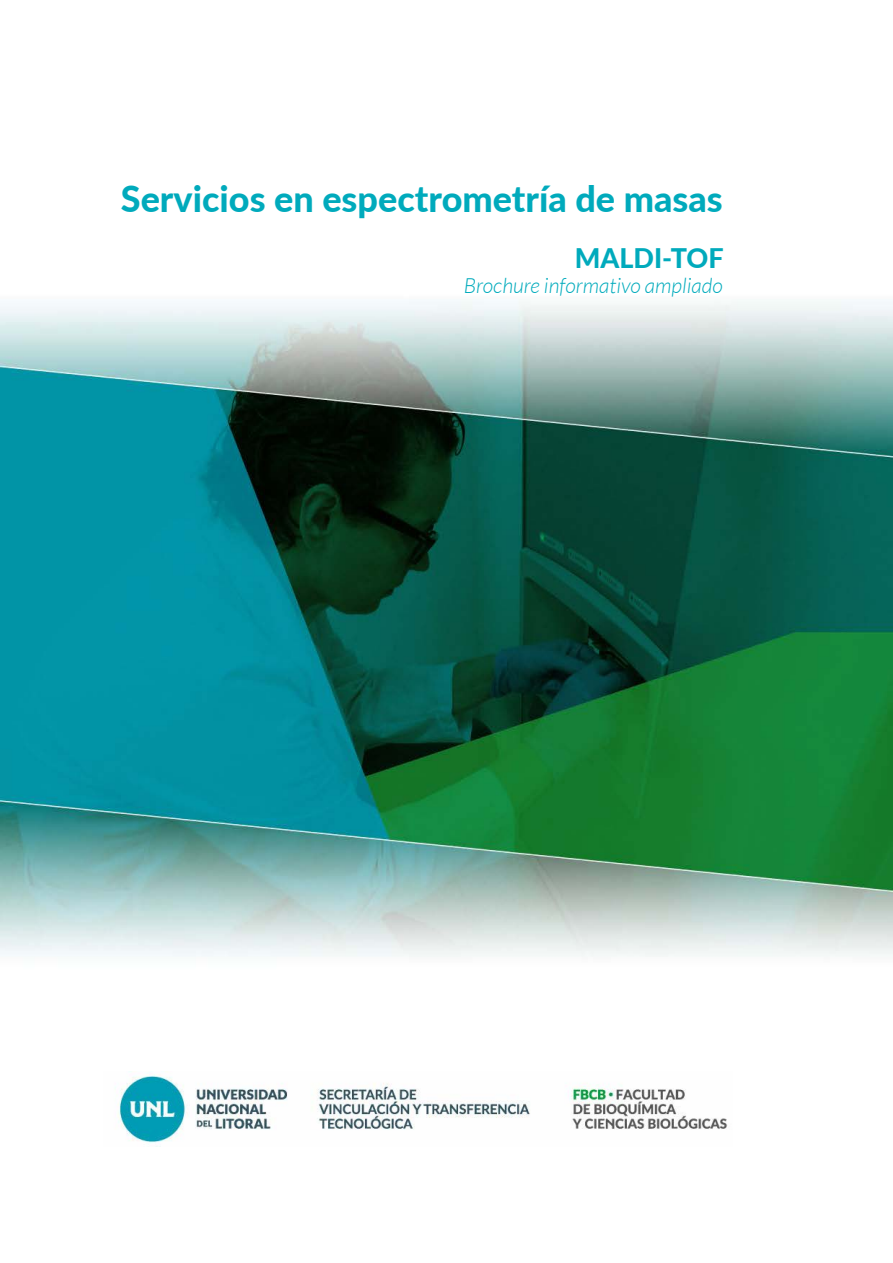
<style>
.page{position:relative;width:893px;height:1263px;background:#fff}
.page>*{position:absolute;margin:0;border:0;box-sizing:border-box;transform-origin:0 0}
.t1{font:800 36px "Lato";color:#00aabc}
.t2{font:800 27px "Lato";color:#00aabc}
.t3{font:italic 300 21px "Lato";color:#00aabc}
</style>
<div class="page">
<img style="left:0;top:301px;width:893px;height:846px">
<img style="left:104px;top:1071px;width:628px;height:75px">
<p class="t1" style="left:121px;top:172px;width:603px">Servicios en espectrometría de masas</p>
<p class="t2" style="left:575px;top:238px;width:150px">MALDI-TOF</p>
<p class="t3" style="left:464px;top:274px;width:260px">Brochure informativo ampliado</p>
</div>
